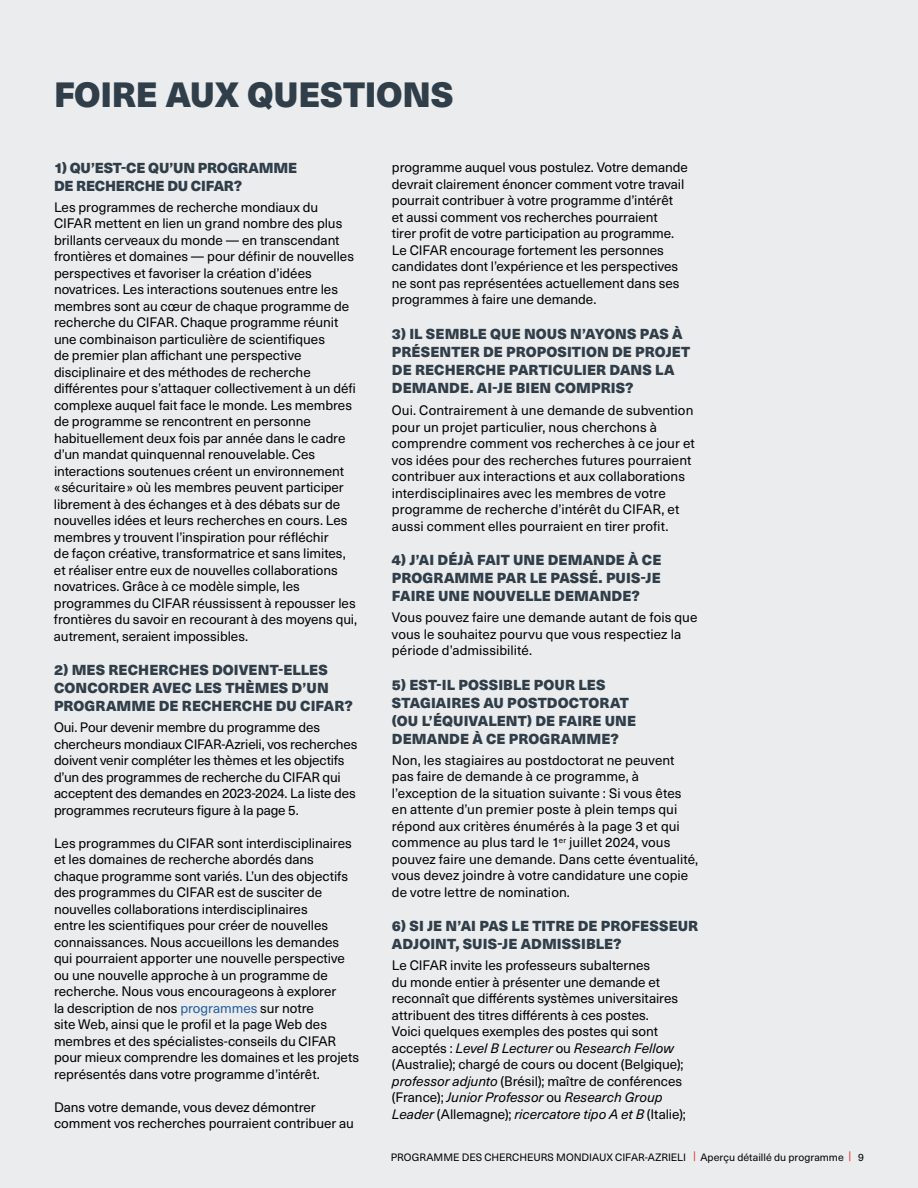
<style>
.page{position:relative;width:918px;height:1188px;background:#ebeced}
.page>*{position:absolute;margin:0;border:0;box-sizing:border-box;transform-origin:0 0}
.t1{font:900 34.5px "Neue Haas Unica Pro";letter-spacing:-.005em;color:#303e49}
.t2{font:900 14.25px/18px "Neue Haas Unica Pro";letter-spacing:.005em;color:#303e49}
.t3{font:900 14.25px/18px "Neue Haas Unica Pro";letter-spacing:-.015em;color:#303e49}
.t4{font:13.5px/16.5px "Neue Haas Unica Pro";letter-spacing:-.005em;color:#000}
.t5{font:10.5px "Neue Haas Unica Pro";color:#000}
.s1{color:#215e9e}
.s2{font-style:italic}
.s3{color:#ee3124}
</style>
<div class="page">
<h1 class="t1" style="left:54px;top:73px;width:401px">FOIRE AUX QUESTIONS</h1>
<p class="t3" style="left:54px;top:159px;width:245px">1) QU’EST-CE QU’UN PROGRAMME<br>DE RECHERCHE DU CIFAR?</p>
<p class="t4" style="left:54px;top:199px;width:305px">Les programmes de recherche mondiaux du CIFAR mettent en lien un grand nombre des plus brillants cerveaux du monde — en transcendant frontières et domaines — pour définir de nouvelles perspectives et favoriser la création d’idées novatrices. Les interactions soutenues entre les membres sont au cœur de chaque programme de recherche du CIFAR. Chaque programme réunit une combinaison particulière de scientifiques<br>de premier plan affichant une perspective disciplinaire et des méthodes de recherche différentes pour s’attaquer collectivement à un défi complexe auquel fait face le monde. Les membres de programme se rencontrent en personne habituellement deux fois par année dans le cadre d’un mandat quinquennal renouvelable. Ces interactions soutenues créent un environnement «sécuritaire» où les membres peuvent participer librement à des échanges et à des débats sur de nouvelles idées et leurs recherches en cours. Les membres y trouvent l’inspiration pour réfléchir<br>de façon créative, transformatrice et sans limites, et réaliser entre eux de nouvelles collaborations novatrices. Grâce à ce modèle simple, les programmes du CIFAR réussissent à repousser les frontières du savoir en recourant à des moyens qui, autrement, seraient impossibles.</p>
<p class="t2" style="left:54px;top:662px;width:300px">2) MES RECHERCHES DOIVENT-ELLES<br>CONCORDER AVEC LES THÈMES D’UN<br>PROGRAMME DE RECHERCHE DU CIFAR?</p>
<p class="t4" style="left:54px;top:720px;width:305px">Oui. Pour devenir membre du programme des chercheurs mondiaux CIFAR-Azrieli, vos recherches doivent venir compléter les thèmes et les objectifs d’un des programmes de recherche du CIFAR qui acceptent des demandes en 2023-2024. La liste des programmes recruteurs figure à la page 5.</p>
<p class="t4" style="left:54px;top:835px;width:307px">Les programmes du CIFAR sont interdisciplinaires et les domaines de recherche abordés dans chaque programme sont variés. L’un des objectifs des programmes du CIFAR est de susciter de nouvelles collaborations interdisciplinaires<br>entre les scientifiques pour créer de nouvelles connaissances. Nous accueillons les demandes qui pourraient apporter une nouvelle perspective ou une nouvelle approche à un programme de recherche. Nous vous encourageons à explorer<br>la description de nos <span class="s1">programmes</span> sur notre<br>site Web, ainsi que le profil et la page Web des membres et des spécialistes-conseils du CIFAR pour mieux comprendre les domaines et les projets représentés dans votre programme d’intérêt.</p>
<p class="t4" style="left:54px;top:1099px;width:301px">Dans votre demande, vous devez démontrer comment vos recherches pourraient contribuer au</p>
<p class="t4" style="left:392px;top:159px;width:298px">programme auquel vous postulez. Votre demande devrait clairement énoncer comment votre travail pourrait contribuer à votre programme d’intérêt et aussi comment vos recherches pourraient<br>tirer profit de votre participation au programme.<br>Le CIFAR encourage fortement les personnes candidates dont l’expérience et les perspectives ne sont pas représentées actuellement dans ses programmes à faire une demande.</p>
<p class="t2" style="left:392px;top:325px;width:300px">3) IL SEMBLE QUE NOUS N’AYONS PAS À<br>PRÉSENTER DE PROPOSITION DE PROJET<br>DE RECHERCHE PARTICULIER DANS LA<br>DEMANDE. AI-JE BIEN COMPRIS?</p>
<p class="t4" style="left:392px;top:402px;width:304px">Oui. Contrairement à une demande de subvention pour un projet particulier, nous cherchons à comprendre comment vos recherches à ce jour et vos idées pour des recherches futures pourraient contribuer aux interactions et aux collaborations interdisciplinaires avec les membres de votre programme de recherche d’intérêt du CIFAR, et aussi comment elles pourraient en tirer profit.</p>
<p class="t2" style="left:392px;top:551px;width:271px;text-align:justify">4) J’AI DÉJÀ FAIT UNE DEMANDE À CE PROGRAMME PAR LE PASSÉ. PUIS-JE FAIRE UNE NOUVELLE DEMANDE?</p>
<p class="t4" style="left:392px;top:609px;width:307px">Vous pouvez faire une demande autant de fois que vous le souhaitez pourvu que vous respectiez la période d’admissibilité.</p>
<p class="t2" style="left:392px;top:676px;width:246px">5) EST-IL POSSIBLE POUR LES<br>STAGIAIRES AU POSTDOCTORAT (OU L’ÉQUIVALENT) DE FAIRE UNE<br>DEMANDE À CE PROGRAMME?</p>
<p class="t4" style="left:392px;top:752px;width:308px">Non, les stagiaires au postdoctorat ne peuvent pas faire de demande à ce programme, à l’exception de la situation suivante : Si vous êtes en attente d’un premier poste à plein temps qui répond aux critères énumérés à la page 3 et qui commence au plus tard le 1<sup>er</sup> juillet 2024, vous pouvez faire une demande. Dans cette éventualité, vous devez joindre à votre candidature une copie de votre lettre de nomination.</p>
<p class="t2" style="left:392px;top:917px;width:308px">6) SI JE N’AI PAS LE TITRE DE PROFESSEUR<br>ADJOINT, SUIS-JE ADMISSIBLE?</p>
<p class="t4" style="left:392px;top:957px;width:295px">Le CIFAR invite les professeurs subalternes<br>du monde entier à présenter une demande et reconnaît que différents systèmes universitaires attribuent des titres différents à ces postes.<br>Voici quelques exemples des postes qui sont acceptés : <span class="s2">Level B Lecturer</span> ou <span class="s2">Research Fellow </span>(Australie); chargé de cours ou docent (Belgique); <span class="s2">professor adjunto</span> (Brésil); maître de conférences (France); <span class="s2">Junior Professor</span> ou <span class="s2">Research Group Leader</span> (Allemagne); <span class="s2">ricercatore tipo A et B</span> (Italie);</p>
<p class="t5" style="left:391px;top:1151px;width:475px">PROGRAMME DES CHERCHEURS MONDIAUX CIFAR-AZRIELI <span class="s3">|</span> Aperçu détaillé du programme <span class="s3">|</span> 9</p>
</div>
